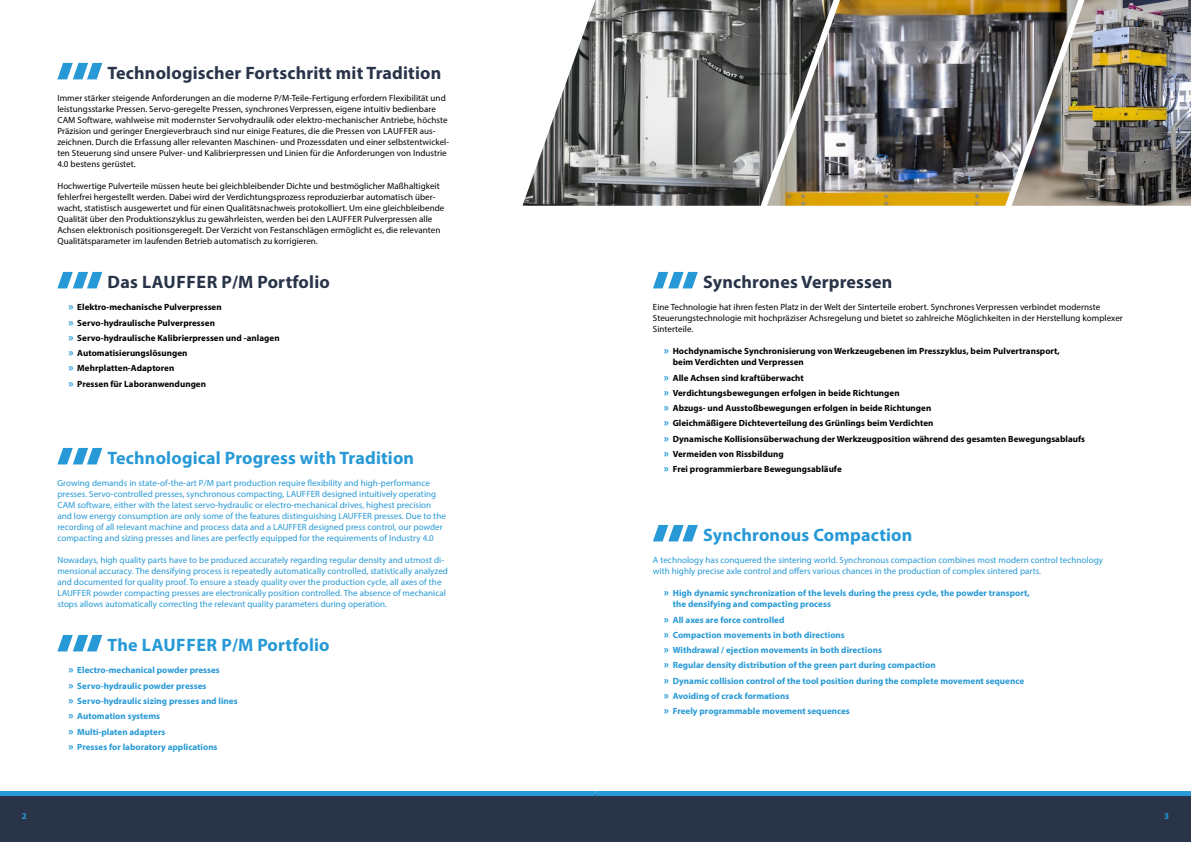
<style>
.page{position:relative;width:1191px;height:842px;background:#fff}
.page>*{position:absolute;margin:0;border:0;box-sizing:border-box;transform-origin:0 0}
.t1{font:700 18px "Myriad Pro";letter-spacing:.01em;color:#293449}
.t2{font:700 18px "Myriad Pro";letter-spacing:.01em;color:#2699d6}
.t3{font:9px/11px "Myriad Pro";letter-spacing:.005em;color:#000}
.t4{font:9px/11px "Myriad Pro";letter-spacing:.005em;color:#2699d6}
.t5{font:700 9px/15.3px "Myriad Pro";letter-spacing:.005em;color:#000}
.t6{font:700 9px/15.3px "Myriad Pro";letter-spacing:.005em;color:#2699d6}
.s1{font-size:11px;color:#2699d6}
.s2{font-size:11px}
</style>
<div class="page">
<img style="left:57px;top:63px;width:45px;height:16px">
<img style="left:57px;top:272px;width:45px;height:16px">
<img style="left:57px;top:448px;width:45px;height:16px">
<img style="left:57px;top:635px;width:45px;height:16px">
<img style="left:653px;top:272px;width:45px;height:16px">
<img style="left:653px;top:525px;width:45px;height:16px">
<div style="left:0;top:794px;width:595px;height:48px;background:#293449"></div>
<div style="left:0;top:791px;width:595px;height:5px;background:#2699d6"></div>
<div style="left:595px;top:794px;width:596px;height:48px;background:#293449"></div>
<div style="left:595px;top:791px;width:596px;height:5px;background:#2699d6"></div>
<img style="left:833px;top:0;width:178px;height:206px">
<img style="left:1011px;top:0;width:180px;height:206px">
<img style="left:522px;top:0;width:311px;height:206px">
<h1 class="t1" style="left:108px;top:62px;width:335px">Technologischer Fortschritt mit Tradition</h1>
<p class="t3" style="left:57px;top:93px;width:393px">Immer stärker steigende Anforderungen an die moderne P/M-Teile-Fertigung erfordern Flexibilität und leistungsstarke Pressen. Servo-geregelte Pressen, synchrones Verpressen, eigene intuitiv bedienbare CAM Software, wahlweise mit modernster Servohydraulik oder elektro-mechanischer Antriebe, höchste Präzision und geringer Energieverbrauch sind nur einige Features, die die Pressen von LAUFFER aus&shy;zeichnen. Durch die Erfassung aller relevanten Maschinen- und Prozessdaten und einer selbstentwickel&shy;ten Steuerung sind unsere Pulver- und Kalibrierpressen und Linien für die Anforderungen von Industrie 4.0 bestens gerüstet.</p>
<p class="t3" style="left:57px;top:181px;width:388px">Hochwertige Pulverteile müssen heute bei gleichbleibender Dichte und bestmöglicher Maßhaltigkeit fehlerfrei hergestellt werden. Dabei wird der Verdichtungsprozess reproduzierbar automatisch über&shy;wacht, statistisch ausgewertet und für einen Qualitätsnachweis protokolliert. Um eine gleichbleibende Qualität über den Produktionszyklus zu gewährleisten, werden bei den LAUFFER Pulverpressen alle Achsen elektronisch positionsgeregelt. Der Verzicht von Festanschlägen ermöglicht es, die relevanten Qualitätsparameter im laufenden Betrieb automatisch zu korrigieren.</p>
<h1 class="t1" style="left:108px;top:271px;width:224px">Das LAUFFER P/M Portfolio</h1>
<p class="t5" style="left:68px;top:299px;width:213px"><span class="s1">»</span> Elektro-mechanische Pulverpressen<br><span class="s1">»</span> Servo-hydraulische Pulverpressen<br><span class="s1">»</span> Servo-hydraulische Kalibrierpressen und -anlagen <span class="s1">»</span> Automatisierungslösungen<br><span class="s1">»</span> Mehrplatten-Adaptoren<br><span class="s1">»</span> Pressen für Laboranwendungen</p>
<h1 class="t2" style="left:108px;top:447px;width:308px">Technological Progress with Tradition</h1>
<p class="t4" style="left:57px;top:478px;width:390px">Growing demands in state-of-the-art P/M part production require flexibility and high-performance presses. Servo-controlled presses, synchronous compacting, LAUFFER designed intuitively operating CAM software, either with the latest servo-hydraulic or electro-mechanical drives, highest precision and low energy consumption are only some of the features distinguishing LAUFFER presses. Due to the recording of all relevant machine and process data and a LAUFFER designed press control, our powder compacting and sizing presses and lines are perfectly equipped for the requirements of Industry 4.0</p>
<p class="t4" style="left:57px;top:555px;width:392px">Nowadays, high quality parts have to be produced accurately regarding regular density and utmost di&shy;mensional accuracy. The densifying process is repeatedly automatically controlled, statistically analyzed and documented for quality proof. To ensure a steady quality over the production cycle, all axes of the LAUFFER powder compacting presses are electronically position controlled. The absence of mechanical stops allows automatically correcting the relevant quality parameters during operation.</p>
<h1 class="t2" style="left:108px;top:634px;width:223px">The LAUFFER P/M Portfolio</h1>
<p class="t6" style="left:68px;top:662px;width:171px"><span class="s2">»</span> Electro-mechanical powder presses<br><span class="s2">»</span> Servo-hydraulic powder presses<br><span class="s2">»</span> Servo-hydraulic sizing presses and lines <span class="s2">»</span> Automation systems<br><span class="s2">»</span> Multi-platen adapters<br><span class="s2">»</span> Presses for laboratory applications</p>
<h1 class="t1" style="left:703px;top:271px;width:191px">Synchrones Verpressen</h1>
<p class="t3" style="left:653px;top:302px;width:471px">Eine Technologie hat ihren festen Platz in der Welt der Sinterteile erobert. Synchrones Verpressen verbindet modernste<br>Steuerungstechnologie mit hochpräziser Achsregelung und bietet so zahlreiche Möglichkeiten in der Herstellung komplexer<br>Sinterteile.</p>
<p class="t5" style="left:673px;top:346px;width:389px;line-height:11px;text-indent:-9px"><span class="s1">»</span> Hochdynamische Synchronisierung von Werkzeugebenen im Presszyklus, beim Pulvertransport, beim Verdichten und Verpressen</p>
<p class="t5" style="left:664px;top:370px;width:423px"><span class="s1">»</span> Alle Achsen sind kraftüberwacht<br><span class="s1">»</span> Verdichtungsbewegungen erfolgen in beide Richtungen<br><span class="s1">»</span> Abzugs- und Ausstoßbewegungen erfolgen in beide Richtungen<br><span class="s1">»</span> Gleichmäßigere Dichteverteilung des Grünlings beim Verdichten<br><span class="s1">»</span> Dynamische Kollisionsüberwachung der Werkzeugposition während des gesamten Bewegungsablaufs <span class="s1">»</span> Vermeiden von Rissbildung<br><span class="s1">»</span> Frei programmierbare Bewegungsabläufe</p>
<h1 class="t2" style="left:703px;top:524px;width:211px">Synchronous Compaction</h1>
<p class="t4" style="left:653px;top:555px;width:451px">A technology has conquered the sintering world. Synchronous compaction combines most modern control technology with highly precise axle control and offers various chances in the production of complex sintered parts.</p>
<p class="t6" style="left:673px;top:588px;width:358px;line-height:11px;text-indent:-9px"><span class="s2">»</span> High dynamic synchronization of the levels during the press cycle, the powder transport, the densifying and compacting process</p>
<p class="t6" style="left:664px;top:612px;width:362px"><span class="s2">»</span> All axes are force controlled<br><span class="s2">»</span> Compaction movements in both directions<br><span class="s2">»</span> Withdrawal / ejection movements in both directions<br><span class="s2">»</span> Regular density distribution of the green part during compaction<br><span class="s2">»</span> Dynamic collision control of the tool position during the complete movement sequence <span class="s2">»</span> Avoiding of crack formations<br><span class="s2">»</span> Freely programmable movement sequences</p>
<p class="t6" style="left:22px;top:808px;width:6px">2</p>
<p class="t6" style="left:1164px;top:808px;width:6px">3</p>
</div>
